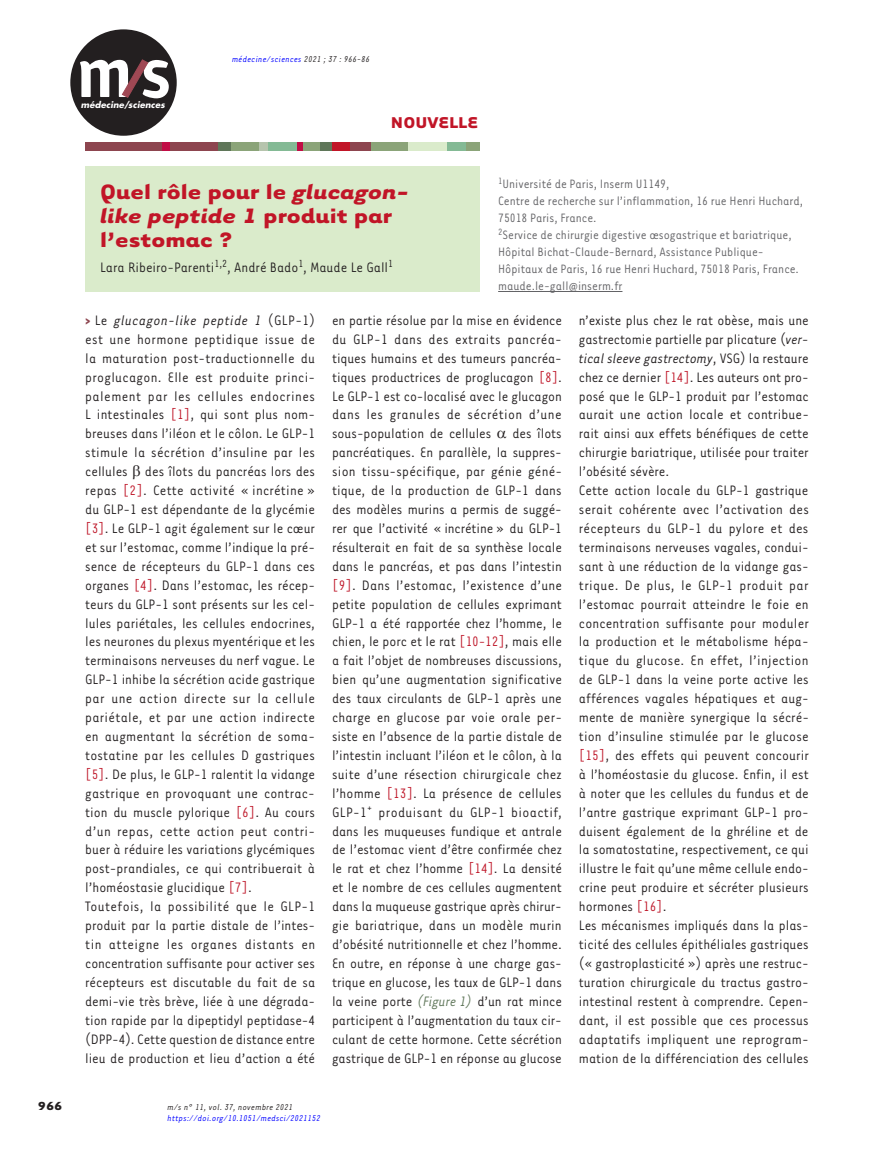
<style>
.page{position:relative;width:894px;height:1149px;background:#fff}
.page>*{position:absolute;margin:0;border:0;box-sizing:border-box;transform-origin:0 0}
.t1{font:700 24px/24px "Tarzana Wide";color:#c11527}
.t2{font:700 18px "Tarzana Wide";color:#c11527}
.t3{font:15.75px/18.9px "Tarzana Narrow";color:#231f20}
.t4{font:13.95px/17px "Tarzana Narrow";color:#636366}
.t5{font:700 13.5px "Tarzana Wide";color:#231f20}
.t6{font:italic 9.75px "Tarzana Narrow";letter-spacing:.025em;color:#00f}
.t7{font:italic 9.75px "Tarzana Narrow";letter-spacing:.025em;color:#231f20}
.t8{font:italic 700 8.55px "Futura";letter-spacing:.01em;color:#fff}
.s1{color:#231f20}
.s2{font-style:italic}
.s3{font-weight:700;color:#8d454f}
.s4{color:#bf182a}
.s5{font-style:italic;color:#5f7659}
</style>
<div class="page">
<div style="left:70px;top:29px;width:107px;height:107px;background:#231f20;border-radius:50%"></div>
<svg style="left:80px;top:60px;width:89px;height:38px"></svg>
<hr style="left:498px;top:291px;width:124px;height:1px;background:#636366">
<div style="left:85px;top:166px;width:394px;height:125px;background:#daebcb"></div>
<div style="left:85px;top:142px;width:133px;height:9px;background:#8d454f"></div>
<div style="left:218px;top:142px;width:26px;height:9px;background:#5f7659"></div>
<div style="left:318px;top:142px;width:13px;height:9px;background:#5f7659"></div>
<div style="left:231px;top:142px;width:29px;height:9px;background:#8ba479"></div>
<div style="left:267px;top:142px;width:29px;height:9px;background:#84ba95"></div>
<div style="left:446px;top:142px;width:20px;height:9px;background:#84ba95"></div>
<div style="left:301px;top:142px;width:18px;height:9px;background:#8ba479"></div>
<div style="left:465px;top:142px;width:14px;height:9px;background:#8ba479"></div>
<div style="left:370px;top:142px;width:39px;height:9px;background:#8ba479"></div>
<div style="left:408px;top:142px;width:39px;height:9px;background:#daebcb"></div>
<div style="left:259px;top:142px;width:8px;height:9px;background:#b6c4ad"></div>
<div style="left:163px;top:142px;width:7px;height:9px;background:#c10d45"></div>
<div style="left:296px;top:142px;width:6px;height:9px;background:#c10d45"></div>
<div style="left:331px;top:142px;width:27px;height:9px;background:#c11527"></div>
<div style="left:350px;top:142px;width:21px;height:9px;background:#8d454f"></div>
<p class="t5" style="left:38px;top:1097px;width:26px">966</p>
<p class="t8" style="left:81px;top:99px;width:85px">médecine/sciences</p>
<p class="t6" style="left:232px;top:54px;width:139px">médecine/sciences <span class="s1">2021 ; 37 : 966-86</span></p>
<p class="t2" style="left:391px;top:111px;width:89px">NOUVELLE</p>
<h1 class="t1" style="left:100px;top:178px;width:311px">Quel rôle pour le <span class="s2">glucagon&shy;like peptide 1</span> produit par l’estomac ?</h1>
<p class="t3" style="left:100px;top:257px;width:294px">Lara Ribeiro-Parenti<sup>1,2</sup>, André Bado<sup>1</sup>, Maude Le Gall<sup>1</sup></p>
<p class="t4" style="left:498px;top:175px;width:306px"><sup>1</sup>Université de Paris, Inserm U1149,<br>Centre de recherche sur l’inflammation, 16 rue Henri Huchard, 75018 Paris, France.<br><sup>2</sup>Service de chirurgie digestive œsogastrique et bariatrique, Hôpital Bichat-Claude-Bernard, Assistance Publique-Hôpitaux de Paris, 16 rue Henri Huchard, 75018 Paris, France. maude.le-gall@inserm.fr</p>
<p class="t3" style="left:85px;top:310px;width:231px"><span class="s3">&gt;</span> Le <span class="s2">glucagon-like peptide 1</span> (GLP-1) est une hormone peptidique issue de la maturation post-traductionnelle du proglucagon. Elle est produite princi&shy;palement par les cellules endocrines L intestinales <span class="s4">[1]</span>, qui sont plus nom&shy;breuses dans l’iléon et le côlon. Le GLP-1 stimule la sécrétion d’insuline par les cellules des îlots du pancréas lors des repas <span class="s4">[2]</span>. Cette activité « incrétine » du GLP-1 est dépendante de la glycémie <span class="s4">[3]</span>. Le GLP-1 agit également sur le cœur et sur l’estomac, comme l’indique la pré&shy;sence de récepteurs du GLP-1 dans ces organes <span class="s4">[4]</span>. Dans l’estomac, les récep&shy;teurs du GLP-1 sont présents sur les cel&shy;lules pariétales, les cellules endocrines, les neurones du plexus myentérique et les terminaisons nerveuses du nerf vague. Le GLP-1 inhibe la sécrétion acide gastrique par une action directe sur la cellule pariétale, et par une action indirecte en augmentant la sécrétion de soma&shy;tostatine par les cellules D gastriques <span class="s4">[5]</span>. De plus, le GLP-1 ralentit la vidange gastrique en provoquant une contrac&shy;tion du muscle pylorique <span class="s4">[6]</span>. Au cours d’un repas, cette action peut contri&shy;buer à réduire les variations glycémiques post-prandiales, ce qui contribuerait à l’homéostasie glucidique <span class="s4">[7]</span>.<br>Toutefois, la possibilité que le GLP-1 produit par la partie distale de l’intes&shy;tin atteigne les organes distants en concentration suffisante pour activer ses récepteurs est discutable du fait de sa demi-vie très brève, liée à une dégrada&shy;tion rapide par la dipeptidyl peptidase-4 (DPP-4). Cette question de distance entre lieu de production et lieu d’action a été</p>
<p class="t3" style="left:332px;top:310px;width:231px;text-align:justify">en partie résolue par la mise en évidence du GLP-1 dans des extraits pancréa&shy;tiques humains et des tumeurs pancréa&shy;tiques productrices de proglucagon <span class="s4">[8]</span>.<br>Le GLP-1 est co-localisé avec le glucagon dans les granules de sécrétion d’une sous-population de cellules</p>
<p class="t3" style="left:332px;top:423px;width:231px;text-align:justify;text-indent:180px">des îlots pancréatiques. En parallèle, la suppres&shy;sion tissu-spécifique, par génie géné&shy;tique, de la production de GLP-1 dans des modèles murins a permis de suggé&shy;rer que l’activité « incrétine » du GLP-1 résulterait en fait de sa synthèse locale dans le pancréas, et pas dans l’intestin <span class="s4">[9]</span>. Dans l’estomac, l’existence d’une petite population de cellules exprimant GLP-1 a été rapportée chez l’homme, le chien, le porc et le rat <span class="s4">[10-12]</span>, mais elle a fait l’objet de nombreuses discussions, bien qu’une augmentation significative des taux circulants de GLP-1 après une charge en glucose par voie orale per&shy;siste en l’absence de la partie distale de l’intestin incluant l’iléon et le côlon, à la suite d’une résection chirurgicale chez l’homme <span class="s4">[13]</span>. La présence de cellules GLP-1<sup>+</sup> produisant du GLP-1 bioactif, dans les muqueuses fundique et antrale de l’estomac vient d’être confirmée chez le rat et chez l’homme <span class="s4">[14]</span>. La densité et le nombre de ces cellules augmentent dans la muqueuse gastrique après chirur&shy;gie bariatrique, dans un modèle murin d’obésité nutritionnelle et chez l’homme.<br>En outre, en réponse à une charge gas&shy;trique en glucose, les taux de GLP-1 dans la veine porte <span class="s5">(Figure 1)</span> d’un rat mince participent à l’augmentation du taux cir&shy;culant de cette hormone. Cette sécrétion gastrique de GLP-1 en réponse au glucose</p>
<p class="t7" style="left:167px;top:1100px;width:127px">m/s n° 11, vol. 37, novembre 2021</p>
<p class="t6" style="left:167px;top:1112px;width:155px">https://doi.org/10.1051/medsci/2021152</p>
<p class="t3" style="left:578px;top:310px;width:231px">n’existe plus chez le rat obèse, mais une gastrectomie partielle par plicature (<span class="s2">ver&shy;tical sleeve gastrectomy</span>, VSG) la restaure chez ce dernier <span class="s4">[14]</span>. Les auteurs ont pro&shy;posé que le GLP-1 produit par l’estomac aurait une action locale et contribue&shy;rait ainsi aux effets bénéfiques de cette chirurgie bariatrique, utilisée pour traiter l’obésité sévère.<br>Cette action locale du GLP-1 gastrique serait cohérente avec l’activation des récepteurs du GLP-1 du pylore et des terminaisons nerveuses vagales, condui&shy;sant à une réduction de la vidange gas&shy;trique. De plus, le GLP-1 produit par l’estomac pourrait atteindre le foie en concentration suffisante pour moduler la production et le métabolisme hépa&shy;tique du glucose. En effet, l’injection de GLP-1 dans la veine porte active les afférences vagales hépatiques et aug&shy;mente de manière synergique la sécré&shy;tion d’insuline stimulée par le glucose <span class="s4">[15]</span>, des effets qui peuvent concourir à l’homéostasie du glucose. Enfin, il est à noter que les cellules du fundus et de l’antre gastrique exprimant GLP-1 pro&shy;duisent également de la ghréline et de la somatostatine, respectivement, ce qui illustre le fait qu’une même cellule endo&shy;crine peut produire et sécréter plusieurs hormones <span class="s4">[16]</span>.<br>Les mécanismes impliqués dans la plas&shy;ticité des cellules épithéliales gastriques (« gastroplasticité ») après une restruc&shy;turation chirurgicale du tractus gastro&shy;intestinal restent à comprendre. Cepen&shy;dant, il est possible que ces processus adaptatifs impliquent une reprogram&shy;mation de la différenciation des cellules</p>
</div>
